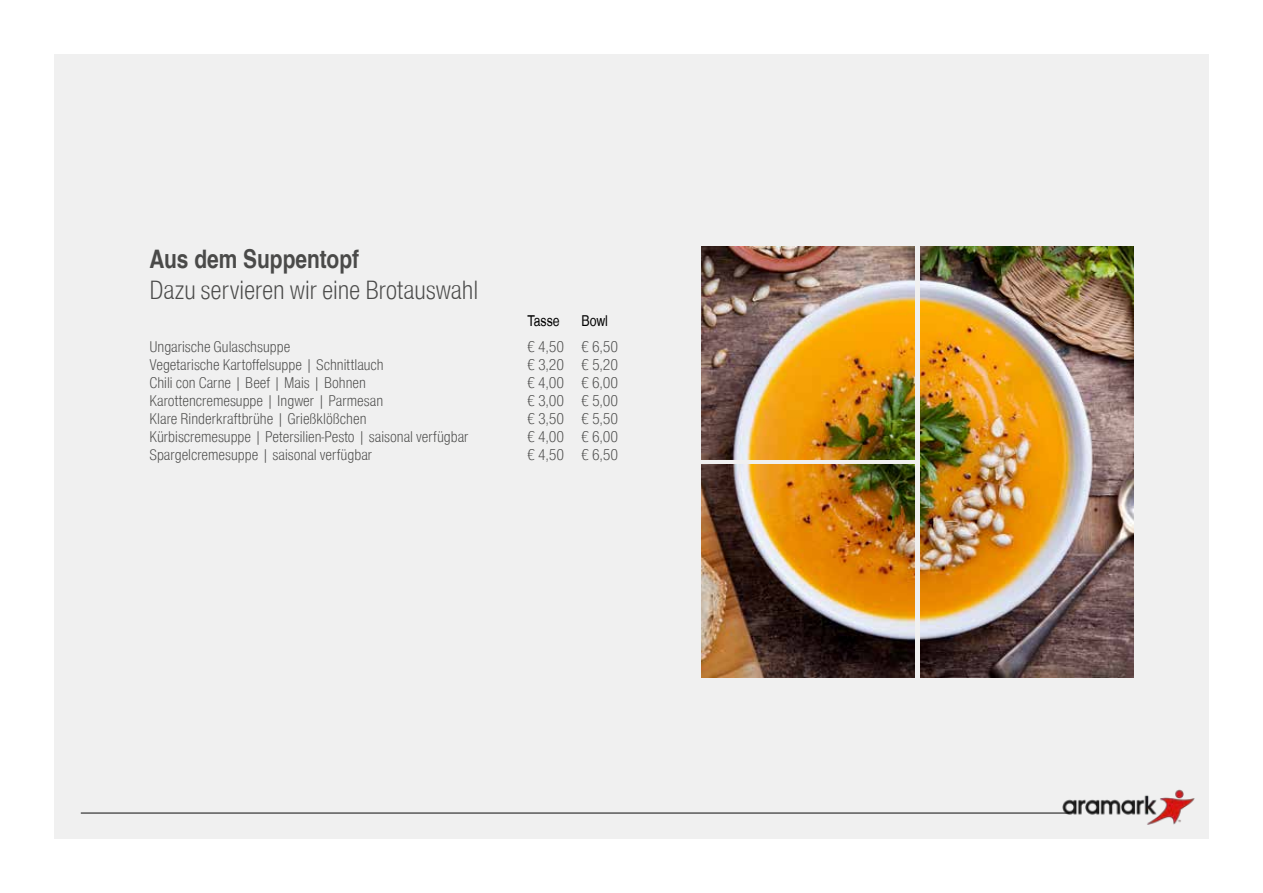
<style>
.page{position:relative;width:1263px;height:893px;background:#fff}
.page>*{position:absolute;margin:0;border:0;box-sizing:border-box;transform-origin:0 0}
.t1{font:300 25.5px "Nimbus San Con L";letter-spacing:-.005em;color:#4a4a49}
.t2{font:700 25.5px "Nimbus San Con L";color:#4a4a49}
.t3{font:300 15px "Nimbus San Con L";color:#4a4a49}
.t4{font:15px "Nimbus San Con L";letter-spacing:-.005em;color:#000}
</style>
<div class="page">
<div style="left:54px;top:54px;width:1154px;height:785px;background:#f0f0f0"></div>
<img style="left:1062px;top:789px;width:133px;height:36px">
<hr style="left:81px;top:812px;width:988px;height:2px;background:#000">
<img style="left:921px;top:247px;width:212px;height:430px">
<img style="left:702px;top:247px;width:212px;height:212px">
<img style="left:702px;top:465px;width:212px;height:212px">
<h1 class="t2" style="left:149px;top:240px;width:211px">Aus dem Suppentopf</h1>
<h1 class="t1" style="left:149px;top:273px;width:330px">Dazu servieren wir eine Brotauswahl</h1>
<p class="t4" style="left:527px;top:310px;width:34px">Tasse</p>
<p class="t4" style="left:581px;top:310px;width:28px">Bowl</p>
<p class="t3" style="left:149px;top:337px;width:142px">Ungarische Gulaschsuppe</p>
<p class="t3" style="left:527px;top:337px;width:92px">€ 4,50 € 6,50</p>
<p class="t3" style="left:149px;top:355px;width:236px">Vegetarische Kartoffelsuppe | Schnittlauch</p>
<p class="t3" style="left:527px;top:355px;width:92px">€ 3,20 € 5,20</p>
<p class="t3" style="left:149px;top:373px;width:218px">Chili con Carne | Beef | Mais | Bohnen</p>
<p class="t3" style="left:527px;top:373px;width:92px">€ 4,00 € 6,00</p>
<p class="t3" style="left:149px;top:391px;width:235px">Karottencremesuppe | Ingwer | Parmesan</p>
<p class="t3" style="left:527px;top:391px;width:92px">€ 3,00 € 5,00</p>
<p class="t3" style="left:149px;top:409px;width:219px">Klare Rinderkraftbrühe | Grießklößchen</p>
<p class="t3" style="left:527px;top:409px;width:92px">€ 3,50 € 5,50</p>
<p class="t3" style="left:149px;top:427px;width:321px">Kürbiscremesuppe | Petersilien-Pesto | saisonal verfügbar</p>
<p class="t3" style="left:527px;top:427px;width:92px">€ 4,00 € 6,00</p>
<p class="t3" style="left:149px;top:445px;width:224px">Spargelcremesuppe | saisonal verfügbar</p>
<p class="t3" style="left:527px;top:445px;width:92px">€ 4,50 € 6,50</p>
</div>
